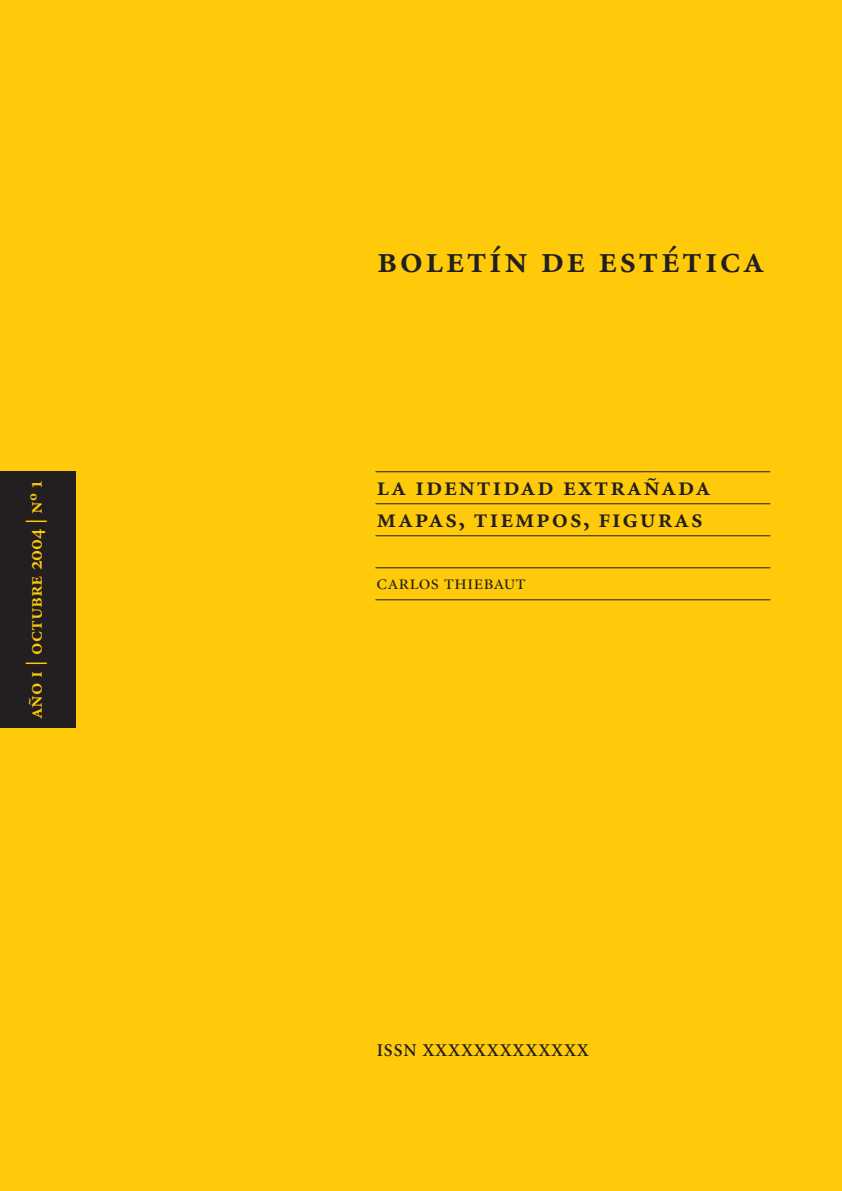
<style>
.page{position:relative;width:842px;height:1191px;background:#feca0a}
.page>*{position:absolute;margin:0;border:0;box-sizing:border-box;transform-origin:0 0}
.t1{font:40px "Minion Semibold SC";letter-spacing:.05em;color:#231f20}
.t2{font:28px/32px "Minion Semibold SC";letter-spacing:.05em;color:#231f20}
.t3{font:21.2px "Minion Semibold SC";color:#feca0a}
.t4{font:21.2px "Minion Display Regular SC";color:#231f20}
.t5{font:18px "Minion Semibold SC";letter-spacing:.04em;color:#231f20}
</style>
<div class="page">
<div style="left:0;top:471px;width:75px;height:257px;background:#231f20"></div>
<hr style="left:375px;top:471px;width:395px;height:1px;background:#231f20">
<hr style="left:375px;top:503px;width:395px;height:1px;background:#231f20">
<hr style="left:375px;top:535px;width:395px;height:1px;background:#231f20">
<hr style="left:375px;top:567px;width:395px;height:1px;background:#231f20">
<hr style="left:375px;top:599px;width:395px;height:1px;background:#231f20">
<p class="t3" style="left:27px;top:719px;width:240px;rotate:-90deg">año i | octubre 2004 | nº 1</p>
<h1 class="t1" style="left:377px;top:243px;width:389px">boletín de estética</h1>
<p class="t2" style="left:377px;top:472px;width:335px">la identidad extrañada mapas, tiempos, figuras</p>
<p class="t4" style="left:377px;top:574px;width:151px">carlos thiebaut</p>
<p class="t5" style="left:377px;top:1042px;width:214px">ISSN XXXXXXXXXXXXX</p>
</div>
